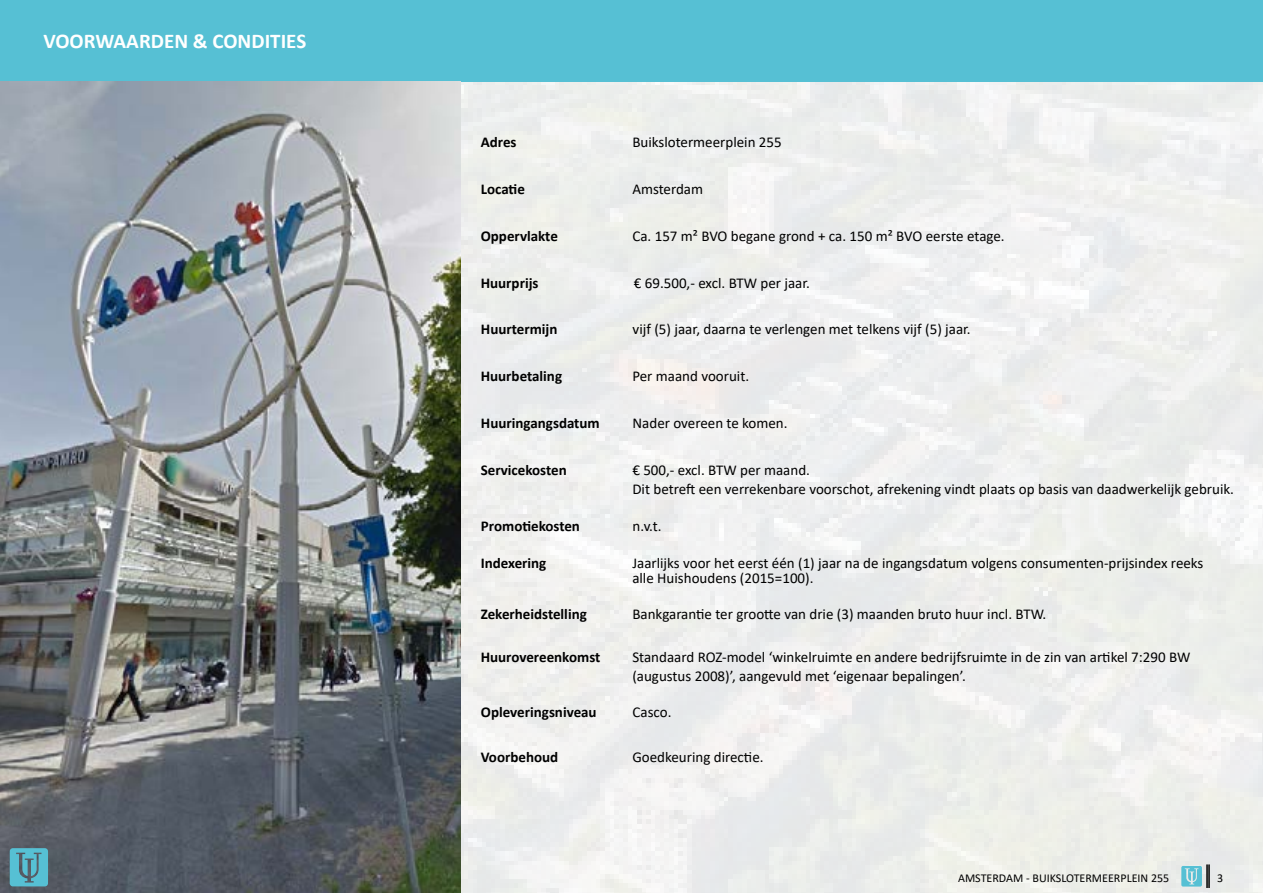
<style>
.page{position:relative;width:1263px;height:893px;background:#fff}
.page>*{position:absolute;margin:0;border:0;box-sizing:border-box;transform-origin:0 0}
.t1{font:700 21px "Calibri";color:#fff}
.t2{font:15px/19.5px "Calibri";color:#000}
.t3{font:700 15px "Calibri";color:#000}
.t4{font:12px "Calibri";color:#000}
</style>
<div class="page">
<img style="left:460px;top:82px;width:803px;height:811px">
<div style="left:0;top:0;width:1263px;height:81px;background:#56c0d4"></div>
<svg style="left:1181px;top:864px;width:28px;height:24px"></svg>
<img style="left:0;top:81px;width:460px;height:812px">
<svg style="left:10px;top:848px;width:38px;height:38px"></svg>
<h1 class="t1" style="left:43px;top:27px;width:264px">VOORWAARDEN &amp; CONDITIES</h1>
<p class="t3" style="left:481px;top:132px;width:37px">Adres</p>
<p class="t3" style="left:481px;top:178px;width:46px">Locatie</p>
<p class="t3" style="left:481px;top:225px;width:79px">Oppervlakte</p>
<p class="t3" style="left:481px;top:272px;width:59px">Huurprijs</p>
<p class="t3" style="left:481px;top:319px;width:78px">Huurtermijn</p>
<p class="t3" style="left:481px;top:366px;width:83px">Huurbetaling</p>
<p class="t3" style="left:481px;top:412px;width:120px">Huuringangsdatum</p>
<p class="t3" style="left:481px;top:459px;width:87px">Servicekosten</p>
<p class="t2" style="left:632px;top:132px;width:151px">Buikslotermeerplein 255</p>
<p class="t2" style="left:632px;top:179px;width:72px">Amsterdam</p>
<p class="t2" style="left:632px;top:226px;width:374px">Ca. 157 m² BVO begane grond + ca. 150 m² BVO eerste etage.</p>
<p class="t2" style="left:634px;top:273px;width:178px">€ 69.500,- excl. BTW per jaar.</p>
<p class="t2" style="left:633px;top:319px;width:340px">vijf (5) jaar, daarna te verlengen met telkens vijf (5) jaar.</p>
<p class="t2" style="left:632px;top:366px;width:118px">Per maand vooruit.</p>
<p class="t2" style="left:633px;top:413px;width:157px">Nader overeen te komen.</p>
<p class="t2" style="left:632px;top:460px;width:603px">€ 500,- excl. BTW per maand.<br>Dit betreft een verrekenbare voorschot, afrekening vindt plaats op basis van daadwerkelijk gebruik.</p>
<p class="t3" style="left:481px;top:515px;width:101px">Promotiekosten</p>
<p class="t2" style="left:633px;top:516px;width:30px">n.v.t.</p>
<p class="t3" style="left:481px;top:553px;width:67px">Indexering</p>
<p class="t3" style="left:481px;top:604px;width:108px">Zekerheidstelling</p>
<p class="t2" style="left:632px;top:555px;width:573px;line-height:15px">Jaarlijks voor het eerst één (1) jaar na de ingangsdatum volgens consumenten-prijsindex reeks alle Huishoudens (2015=100).</p>
<p class="t2" style="left:632px;top:604px;width:415px">Bankgarantie ter grootte van drie (3) maanden bruto huur incl. BTW.</p>
<p class="t3" style="left:481px;top:646px;width:121px">Huurovereenkomst</p>
<p class="t2" style="left:632px;top:647px;width:560px">Standaard ROZ-model ‘winkelruimte en andere bedrijfsruimte in de zin van artikel 7:290 BW (augustus 2008)’, aangevuld met ‘eigenaar bepalingen’.</p>
<p class="t3" style="left:481px;top:701px;width:117px">Opleveringsniveau</p>
<p class="t2" style="left:633px;top:702px;width:40px">Casco.</p>
<p class="t3" style="left:481px;top:746px;width:79px">Voorbehoud</p>
<p class="t2" style="left:632px;top:747px;width:133px">Goedkeuring directie.</p>
<p class="t4" style="left:958px;top:870px;width:213px">AMSTERDAM - BUIKSLOTERMEERPLEIN 255</p>
<p class="t4" style="left:1217px;top:870px;width:8px">3</p>
</div>
